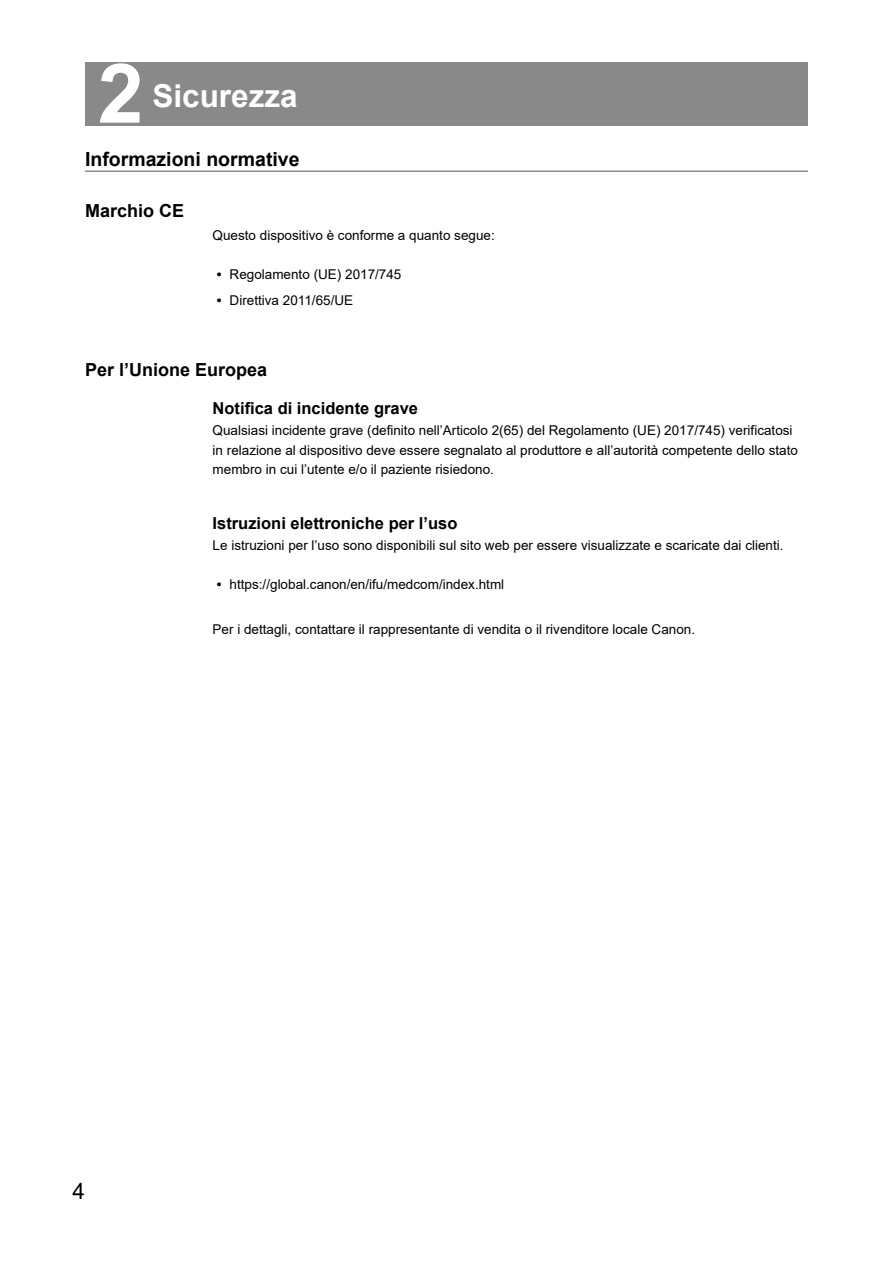
<style>
.page{position:relative;width:893px;height:1263px;background:#fff}
.page>*{position:absolute;margin:0;border:0;box-sizing:border-box;transform-origin:0 0}
.t1{font:700 82.5px "Arial";color:#fff}
.t2{font:700 31.5px "Arial";color:#fff}
.t3{font:22.5px "Arial";color:#000}
.t4{font:700 19.5px "Arial";color:#000}
.t5{font:700 18px "Arial";color:#000}
.t6{font:700 16.5px "Arial";color:#000}
.t7{font:13.5px/19.5px "Arial";color:#000}
.s1{font-weight:700}
</style>
<div class="page">
<div style="left:85px;top:62px;width:723px;height:63px;background:#898989"></div>
<hr style="left:85px;top:170px;width:723px;height:2px;background:#898989">
<h1 class="t1" style="left:98px;top:36px;width:47px">2</h1>
<h2 class="t2" style="left:152px;top:73px;width:147px">Sicurezza</h2>
<h3 class="t4" style="left:85px;top:145px;width:216px">Informazioni normative</h3>
<h3 class="t5" style="left:85px;top:198px;width:101px">Marchio CE</h3>
<p class="t7" style="left:213px;top:226px;width:284px">Questo dispositivo è conforme a quanto segue:</p>
<p class="t7" style="left:217px;top:265px;width:186px"><span class="s1">•</span> Regolamento (UE) 2017/745</p>
<p class="t7" style="left:217px;top:290px;width:138px"><span class="s1">•</span> Direttiva 2011/65/UE</p>
<h3 class="t5" style="left:85px;top:357px;width:184px">Per l’Unione Europea</h3>
<p class="t6" style="left:213px;top:397px;width:207px">Notifica di incidente grave</p>
<p class="t7" style="left:213px;top:421px;width:587px">Qualsiasi incidente grave (definito nell’Articolo 2(65) del Regolamento (UE) 2017/745) verificatosi in relazione al dispositivo deve essere segnalato al produttore e all’autorità competente dello stato membro in cui l’utente e/o il paziente risiedono.</p>
<p class="t6" style="left:213px;top:511px;width:246px">Istruzioni elettroniche per l’uso</p>
<p class="t7" style="left:213px;top:535px;width:572px">Le istruzioni per l’uso sono disponibili sul sito web per essere visualizzate e scaricate dai clienti.</p>
<p class="t7" style="left:217px;top:574px;width:289px"><span class="s1">•</span> https://global.canon/en/ifu/medcom/index.html</p>
<p class="t7" style="left:213px;top:619px;width:484px">Per i dettagli, contattare il rappresentante di vendita o il rivenditore locale Canon.</p>
<h3 class="t3" style="left:73px;top:1176px;width:14px">4</h3>
</div>
